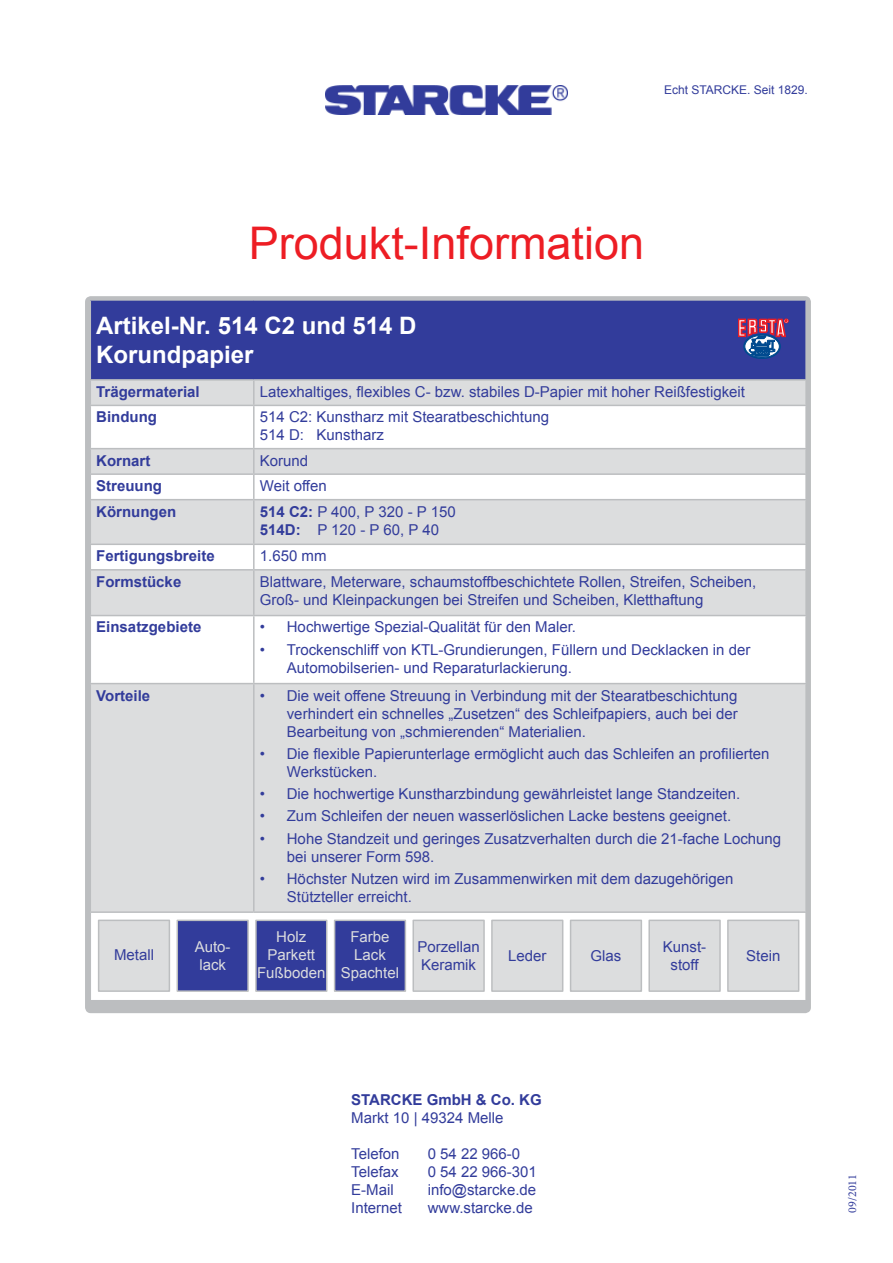
<style>
.page{position:relative;width:893px;height:1263px;background:#fff}
.page>*{position:absolute;margin:0;border:0;box-sizing:border-box;transform-origin:0 0}
.t1{font:45px "Arial";color:#ed1d24}
.t2{font:700 24px/28.8px "Arial";color:#fff}
.t3{font:15px/18px "Arial";color:#323c9b}
.t4{font:700 15px "Arial";color:#323c9b}
.t5{font:15px/18px "Arial";color:#dcddde;text-align:center}
.t6{font:12px "Arial";color:#323c9b}
.t7{font:12px "Minion Pro";color:#323c9b}
.s1{font-weight:700}
</style>
<div class="page">
<img style="left:325px;top:85px;width:243px;height:30px">
<div style="left:90px;top:300px;width:716px;height:80px;background:#323c9b"></div>
<div style="left:91px;top:381px;width:714px;height:530px;background:#dcddde"></div>
<svg style="left:91px;top:406px;width:714px;height:277px"></svg>
<div style="left:90px;top:1001px;width:716px;height:8px;background:#bcbec0"></div>
<hr style="left:90px;top:301px;width:1px;height:78px;background:#bcbec0">
<hr style="left:90px;top:299px;width:164px;height:2px;background:#bcbec0">
<hr style="left:254px;top:299px;width:553px;height:2px;background:#bcbec0">
<hr style="left:805px;top:301px;width:2px;height:78px;background:#bcbec0">
<svg style="left:90px;top:381px;width:1px;height:24px"></svg>
<hr style="left:90px;top:379px;width:164px;height:2px;background:#bcbec0">
<hr style="left:253px;top:381px;width:2px;height:24px;background:#bcbec0">
<hr style="left:254px;top:379px;width:553px;height:2px;background:#bcbec0">
<hr style="left:805px;top:381px;width:2px;height:24px;background:#bcbec0">
<hr style="left:90px;top:406px;width:1px;height:42px;background:#bcbec0">
<svg style="left:90px;top:449px;width:1px;height:50px"></svg>
<hr style="left:90px;top:500px;width:1px;height:44px;background:#bcbec0">
<svg style="left:90px;top:545px;width:1px;height:24px"></svg>
<hr style="left:90px;top:571px;width:1px;height:44px;background:#bcbec0">
<hr style="left:90px;top:616px;width:1px;height:67px;background:#bcbec0">
<hr style="left:90px;top:405px;width:164px;height:1px;background:#bcbec0">
<hr style="left:90px;top:448px;width:164px;height:1px;background:#bcbec0">
<hr style="left:90px;top:473px;width:164px;height:2px;background:#bcbec0">
<hr style="left:90px;top:499px;width:164px;height:1px;background:#bcbec0">
<hr style="left:90px;top:544px;width:164px;height:1px;background:#bcbec0">
<hr style="left:90px;top:569px;width:164px;height:2px;background:#bcbec0">
<hr style="left:90px;top:615px;width:164px;height:1px;background:#bcbec0">
<hr style="left:253px;top:406px;width:2px;height:42px;background:#bcbec0">
<hr style="left:253px;top:449px;width:2px;height:24px;background:#bcbec0">
<hr style="left:253px;top:475px;width:2px;height:24px;background:#bcbec0">
<hr style="left:253px;top:500px;width:2px;height:44px;background:#bcbec0">
<hr style="left:253px;top:545px;width:2px;height:24px;background:#bcbec0">
<hr style="left:253px;top:571px;width:2px;height:44px;background:#bcbec0">
<hr style="left:253px;top:616px;width:2px;height:67px;background:#bcbec0">
<hr style="left:254px;top:405px;width:553px;height:1px;background:#bcbec0">
<hr style="left:805px;top:406px;width:2px;height:42px;background:#bcbec0">
<hr style="left:805px;top:449px;width:2px;height:24px;background:#bcbec0">
<hr style="left:805px;top:475px;width:2px;height:24px;background:#bcbec0">
<hr style="left:805px;top:500px;width:2px;height:44px;background:#bcbec0">
<hr style="left:805px;top:545px;width:2px;height:24px;background:#bcbec0">
<hr style="left:805px;top:571px;width:2px;height:44px;background:#bcbec0">
<hr style="left:805px;top:616px;width:2px;height:67px;background:#bcbec0">
<hr style="left:254px;top:448px;width:553px;height:1px;background:#bcbec0">
<hr style="left:254px;top:473px;width:553px;height:2px;background:#bcbec0">
<hr style="left:254px;top:499px;width:553px;height:1px;background:#bcbec0">
<hr style="left:254px;top:544px;width:553px;height:1px;background:#bcbec0">
<hr style="left:254px;top:569px;width:553px;height:2px;background:#bcbec0">
<hr style="left:254px;top:615px;width:553px;height:1px;background:#bcbec0">
<hr style="left:90px;top:684px;width:1px;height:227px;background:#bcbec0">
<hr style="left:90px;top:683px;width:164px;height:1px;background:#bcbec0">
<hr style="left:253px;top:684px;width:2px;height:227px;background:#bcbec0">
<hr style="left:254px;top:683px;width:553px;height:1px;background:#bcbec0">
<hr style="left:805px;top:684px;width:2px;height:227px;background:#bcbec0">
<hr style="left:90px;top:913px;width:1px;height:87px;background:#bcbec0">
<hr style="left:90px;top:911px;width:164px;height:2px;background:#bcbec0">
<hr style="left:254px;top:911px;width:553px;height:2px;background:#bcbec0">
<hr style="left:805px;top:913px;width:2px;height:87px;background:#bcbec0">
<hr style="left:90px;top:1000px;width:164px;height:1px;background:#bcbec0">
<hr style="left:254px;top:1000px;width:553px;height:1px;background:#bcbec0">
<hr style="left:254px;top:1008px;width:553px;height:2px;background:#bcbec0">
<div style="left:85px;top:296px;width:726px;height:717px;border:3px solid #bcbec0;border-radius:4px"></div>
<div style="left:728px;top:920px;width:71px;height:71px;background:#dcddde"></div>
<div style="left:727px;top:919px;width:72px;height:73px;border:2px solid #bcbec0"></div>
<div style="left:649px;top:920px;width:71px;height:71px;background:#dcddde"></div>
<div style="left:648px;top:919px;width:73px;height:73px;border:2px solid #bcbec0"></div>
<div style="left:571px;top:920px;width:70px;height:71px;background:#dcddde"></div>
<div style="left:570px;top:919px;width:72px;height:73px;border:2px solid #bcbec0"></div>
<div style="left:492px;top:920px;width:71px;height:71px;background:#dcddde"></div>
<div style="left:491px;top:919px;width:72px;height:73px;border:2px solid #bcbec0"></div>
<div style="left:413px;top:920px;width:71px;height:71px;background:#dcddde"></div>
<div style="left:412px;top:919px;width:73px;height:73px;border:2px solid #bcbec0"></div>
<div style="left:335px;top:920px;width:70px;height:71px;background:#323c9b"></div>
<div style="left:334px;top:919px;width:72px;height:73px;border:2px solid #bcbec0"></div>
<div style="left:256px;top:920px;width:71px;height:71px;background:#323c9b"></div>
<div style="left:255px;top:919px;width:72px;height:73px;border:2px solid #bcbec0"></div>
<div style="left:177px;top:920px;width:71px;height:71px;background:#323c9b"></div>
<div style="left:177px;top:919px;width:72px;height:73px;border:2px solid #bcbec0"></div>
<div style="left:99px;top:920px;width:70px;height:71px;background:#dcddde"></div>
<div style="left:98px;top:919px;width:72px;height:73px;border:2px solid #bcbec0"></div>
<div style="left:744px;top:334px;width:36px;height:25px;background:#004a8f;border-radius:50%"></div>
<div style="left:744px;top:334px;width:36px;height:25px;border:1px solid #004a8f;border-radius:50%"></div>
<div style="left:745px;top:335px;width:34px;height:23px;border:1px solid #004a8f;border-radius:50%"></div>
<svg style="left:738px;top:319px;width:50px;height:37px"></svg>
<p class="t6" style="left:664px;top:82px;width:145px">Echt Starcke. Seit 1829.</p>
<h1 class="t1" style="left:249px;top:214px;width:397px">Produkt-Information</h1>
<h2 class="t2" style="left:96px;top:312px;width:322px">Artikel-Nr. 514 C2 und 514 D<br>Korundpapier</h2>
<p class="t4" style="left:96px;top:382px;width:105px">Trägermaterial</p>
<p class="t3" style="left:260px;top:383px;width:487px">Latexhaltiges, flexibles C- bzw. stabiles D-Papier mit hoher Reißfestigkeit</p>
<p class="t4" style="left:96px;top:407px;width:62px">Bindung</p>
<p class="t3" style="left:260px;top:408px;width:291px">514 C2: Kunstharz mit Stearatbeschichtung<br>514 D: Kunstharz</p>
<p class="t4" style="left:96px;top:450px;width:56px">Kornart</p>
<p class="t3" style="left:260px;top:451px;width:50px">Korund</p>
<p class="t4" style="left:96px;top:476px;width:67px">Streuung</p>
<p class="t3" style="left:260px;top:477px;width:68px">Weit offen</p>
<p class="t4" style="left:96px;top:501px;width:81px">Körnungen</p>
<p class="t3" style="left:260px;top:502px;width:197px"><span class="s1">514 C2:</span> P 400, P 320 - P 150<br><span class="s1">514D:</span> P 120 - P 60, P 40</p>
<p class="t4" style="left:96px;top:546px;width:120px">Fertigungsbreite</p>
<p class="t3" style="left:260px;top:547px;width:68px">1.650 mm</p>
<p class="t4" style="left:96px;top:572px;width:87px">Formstücke</p>
<p class="t3" style="left:260px;top:573px;width:498px">Blattware, Meterware, schaumstoffbeschichtete Rollen, Streifen, Scheiben,<br>Groß- und Kleinpackungen bei Streifen und Scheiben, Kletthaftung</p>
<p class="t4" style="left:96px;top:617px;width:107px">Einsatzgebiete</p>
<p class="t3" style="left:260px;top:618px;width:318px">• Hochwertige Spezial-Qualität für den Maler.</p>
<p class="t3" style="left:287px;top:641px;width:465px;text-indent:-27px">• Trockenschliff von KTL-Grundierungen, Füllern und Decklacken in der<br>Automobilserien- und Reparaturlackierung.</p>
<p class="t4" style="left:96px;top:685px;width:55px">Vorteile</p>
<p class="t3" style="left:287px;top:686px;width:453px;text-align:justify;text-indent:-27px">• Die weit offene Streuung in Verbindung mit der Stearatbeschichtung verhindert ein schnelles „Zusetzen“ des Schleifpapiers, auch bei der Bearbeitung von „schmierenden“ Materialien.</p>
<p class="t3" style="left:287px;top:745px;width:484px;text-indent:-27px">• Die flexible Papierunterlage ermöglicht auch das Schleifen an profilierten<br>Werkstücken.</p>
<p class="t3" style="left:260px;top:785px;width:482px">• Die hochwertige Kunstharzbindung gewährleistet lange Standzeiten.</p>
<p class="t3" style="left:260px;top:807px;width:473px">• Zum Schleifen der neuen wasserlöslichen Lacke bestens geeignet.</p>
<p class="t3" style="left:287px;top:829px;width:496px;text-indent:-27px">• Hohe Standzeit und geringes Zusatzverhalten durch die 21-fache Lochung bei unserer Form 598.</p>
<p class="t3" style="left:287px;top:870px;width:448px;text-indent:-27px">• Höchster Nutzen wird im Zusammenwirken mit dem dazugehörigen<br>Stützteller erreicht.</p>
<p class="t3" style="left:114px;top:946px;width:42px">Metall</p>
<p class="t5" style="left:195px;top:938px;width:37px">Auto&shy;lack</p>
<p class="t5" style="left:257px;top:928px;width:70px">Holz<br>Parkett<br>Fußboden</p>
<p class="t5" style="left:341px;top:928px;width:60px">Farbe<br>Lack<br>Spachtel</p>
<p class="t3" style="left:417px;top:938px;width:64px">Porzellan<br>Keramik</p>
<p class="t3" style="left:508px;top:947px;width:40px">Leder</p>
<p class="t3" style="left:591px;top:947px;width:32px">Glas</p>
<p class="t3" style="left:663px;top:938px;width:45px;text-align:center">Kunst&shy;stoff</p>
<p class="t3" style="left:746px;top:947px;width:36px">Stein</p>
<p class="t4" style="left:351px;top:1089px;width:192px">STARCKE GmbH &amp; Co. KG</p>
<p class="t3" style="left:351px;top:1108px;width:154px">Markt 10 | 49324 Melle</p>
<p class="t3" style="left:351px;top:1144px;width:50px">Telefon</p>
<p class="t3" style="left:428px;top:1144px;width:94px">0 54 22 966-0</p>
<p class="t3" style="left:351px;top:1162px;width:49px">Telefax</p>
<p class="t3" style="left:428px;top:1162px;width:111px">0 54 22 966-301</p>
<p class="t3" style="left:351px;top:1180px;width:44px">E-Mail</p>
<p class="t3" style="left:428px;top:1180px;width:110px">info@starcke.de</p>
<p class="t3" style="left:351px;top:1198px;width:52px">Internet</p>
<p class="t3" style="left:428px;top:1198px;width:107px">www.starcke.de</p>
<p class="t7" style="left:844px;top:1212px;width:40px;rotate:-90deg">09/2011</p>
</div>
